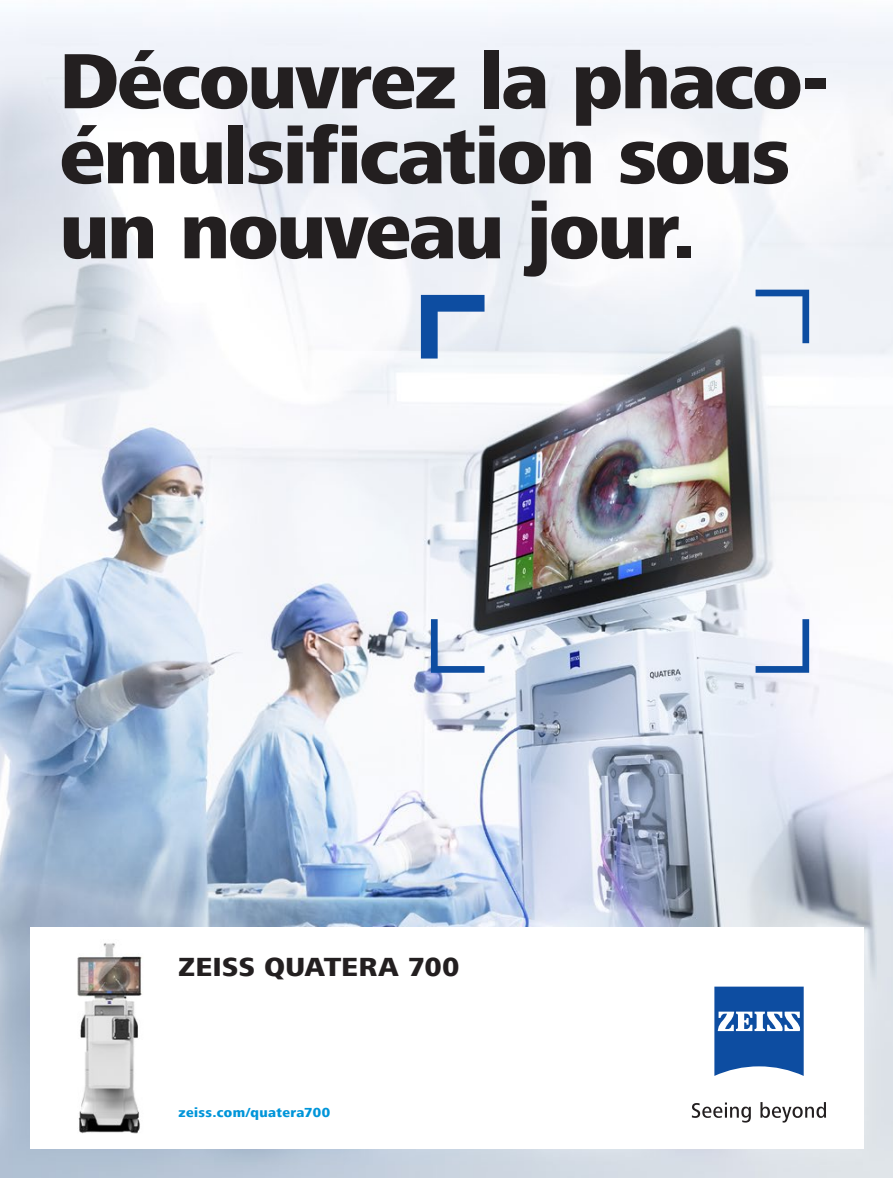
<style>
.page{position:relative;width:893px;height:1178px;background:#fff}
.page>*{position:absolute;margin:0;border:0;box-sizing:border-box;transform-origin:0 0}
.t1{font:800 81px/75px "ZEISS Frutiger Next W1 G";letter-spacing:-.025em;color:#231f20}
.t2{font:800 27px "ZEISS Frutiger Next W1 G";letter-spacing:.02em;color:#231f20}
.t3{font:800 13.5px "ZEISS Frutiger Next W1 G";letter-spacing:.03em;color:#0095d9}
</style>
<div class="page">
<img style="left:0;top:15px;width:893px;height:1163px">
<div style="left:30px;top:927px;width:833px;height:221px;background:#fff"></div>
<svg style="left:714px;top:986px;width:90px;height:90px"></svg>
<svg style="left:692px;top:1102px;width:59px;height:20px"></svg>
<svg style="left:760px;top:1102px;width:66px;height:20px"></svg>
<img style="left:77px;top:943px;width:65px;height:191px">
<svg style="left:421px;top:295px;width:63px;height:63px"></svg>
<svg style="left:431px;top:619px;width:53px;height:54px"></svg>
<svg style="left:756px;top:290px;width:53px;height:53px"></svg>
<svg style="left:756px;top:619px;width:53px;height:54px"></svg>
<p class="t1" style="left:60px;top:46px;width:772px">Découvrez la phaco&shy;émulsification sous un nouveau jour.</p>
<p class="t2" style="left:179px;top:952px;width:282px">ZEISS QUATERA 700</p>
<p class="t3" style="left:179px;top:1105px;width:153px">zeiss.com/quatera700</p>
</div>
